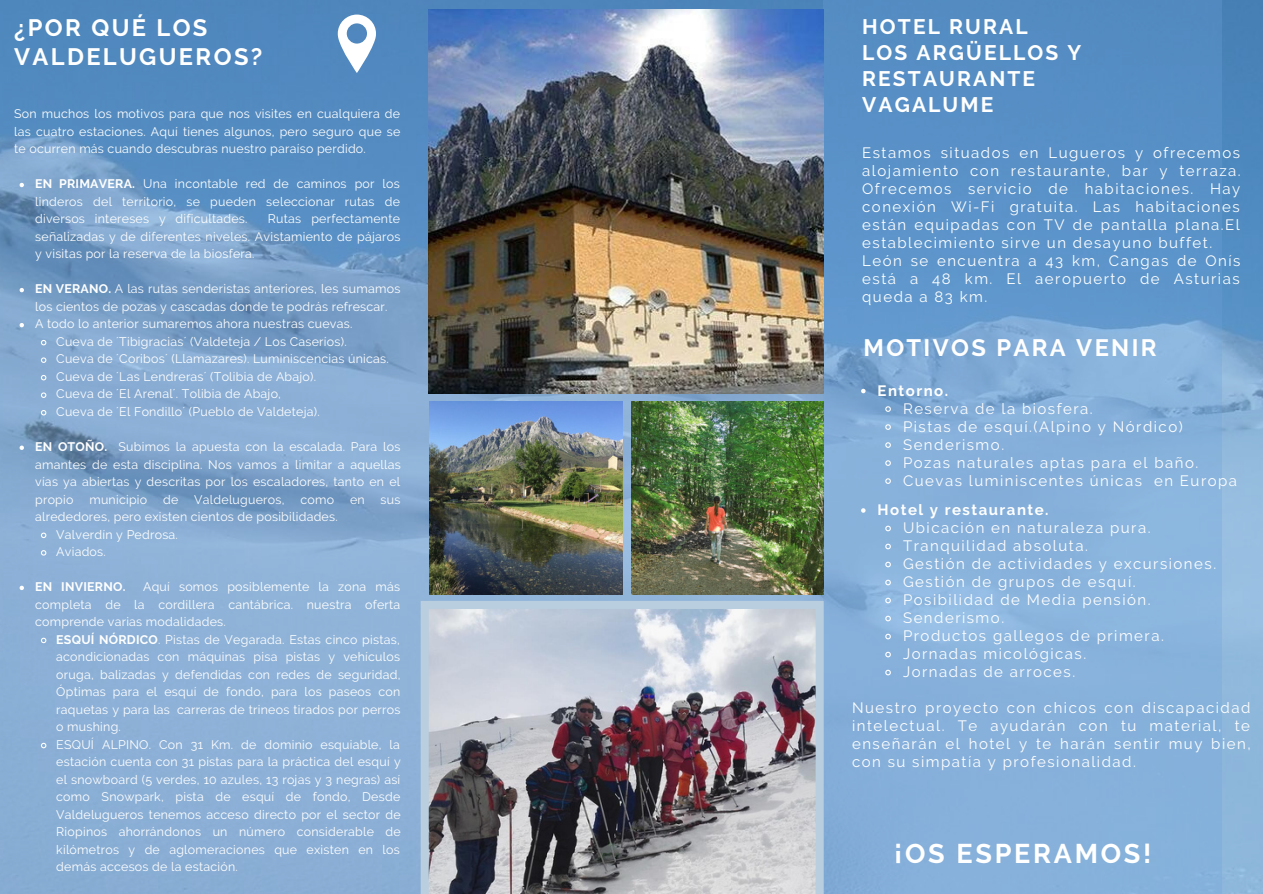
<style>
.page{position:relative;width:1263px;height:894px;background:#fff}
.page>*{position:absolute;margin:0;border:0;box-sizing:border-box;transform-origin:0 0}
.t1{font:700 27px "Raleway";letter-spacing:.1em;color:#fff}
.t2{font:700 23.7px/29.5px "Raleway";letter-spacing:.1em;color:#fff}
.t3{font:700 21px/25.8px "Raleway";letter-spacing:.1em;color:#fff}
.t4{font:15px/18px "Raleway";letter-spacing:.1em;color:#fff}
.t5{font:700 15px "Raleway";letter-spacing:.1em;color:#fff}
.t6{font:12.45px/17.5px "Raleway";letter-spacing:.02em;color:#fff;text-align:justify}
.t7{font:700 12.45px "Raleway";letter-spacing:.02em;color:#fff}
.s1{font-weight:700}
</style>
<div class="page">
<img style="left:0;top:0;width:1263px;height:893px">
<svg style="left:824px;top:0;width:398px;height:893px;background:#75a5d3"></svg>
<svg style="left:20px;top:183px;width:4px;height:4px"></svg>
<svg style="left:20px;top:288px;width:4px;height:4px"></svg>
<svg style="left:20px;top:323px;width:4px;height:4px"></svg>
<svg style="left:40px;top:339px;width:7px;height:7px"></svg>
<svg style="left:40px;top:356px;width:7px;height:7px"></svg>
<svg style="left:40px;top:374px;width:7px;height:7px"></svg>
<svg style="left:40px;top:391px;width:7px;height:7px"></svg>
<svg style="left:40px;top:409px;width:7px;height:7px"></svg>
<svg style="left:20px;top:445px;width:4px;height:5px"></svg>
<svg style="left:40px;top:531px;width:7px;height:7px"></svg>
<svg style="left:40px;top:549px;width:7px;height:7px"></svg>
<svg style="left:20px;top:585px;width:4px;height:5px"></svg>
<svg style="left:40px;top:636px;width:7px;height:7px"></svg>
<svg style="left:40px;top:741px;width:7px;height:8px"></svg>
<svg style="left:338px;top:15px;width:38px;height:58px"></svg>
<img style="left:430px;top:401px;width:192px;height:193px">
<img style="left:631px;top:401px;width:193px;height:193px">
<img style="left:421px;top:600px;width:403px;height:293px">
<img style="left:429px;top:9px;width:395px;height:384px">
<svg style="left:861px;top:388px;width:5px;height:5px"></svg>
<svg style="left:884px;top:405px;width:8px;height:7px"></svg>
<svg style="left:884px;top:423px;width:8px;height:7px"></svg>
<svg style="left:884px;top:441px;width:8px;height:7px"></svg>
<svg style="left:884px;top:459px;width:8px;height:7px"></svg>
<svg style="left:884px;top:477px;width:8px;height:7px"></svg>
<svg style="left:861px;top:508px;width:5px;height:4px"></svg>
<svg style="left:884px;top:524px;width:8px;height:8px"></svg>
<svg style="left:884px;top:542px;width:8px;height:8px"></svg>
<svg style="left:884px;top:560px;width:8px;height:8px"></svg>
<svg style="left:884px;top:578px;width:8px;height:8px"></svg>
<svg style="left:884px;top:596px;width:8px;height:8px"></svg>
<svg style="left:884px;top:614px;width:8px;height:8px"></svg>
<svg style="left:884px;top:632px;width:8px;height:8px"></svg>
<svg style="left:884px;top:650px;width:8px;height:8px"></svg>
<svg style="left:884px;top:668px;width:8px;height:8px"></svg>
<h2 class="t2" style="left:14px;top:13px;width:250px">¿POR QUÉ LOS<br>VALDELUGUEROS?</h2>
<p class="t6" style="left:14px;top:105px;width:388px">Son muchos los motivos para que nos visites en cualquiera de las cuatro estaciones. Aquí tienes algunos, pero seguro que se te ocurren más cuando descubras nuestro paraíso perdido.</p>
<p class="t6" style="left:35px;top:175px;width:366px"><span class="s1">EN PRIMAVERA.</span> Una incontable red de caminos por los linderos del territorio, se pueden seleccionar rutas de diversos intereses y dificultades.</p>
<p class="t6" style="left:35px;top:210px;width:367px;text-indent:233px">Rutas perfectamente señalizadas y de diferentes niveles. Avistamiento de pájaros y visitas por la reserva de la biosfera.</p>
<p class="t6" style="left:35px;top:280px;width:367px"><span class="s1">EN VERANO.</span> A las rutas senderistas anteriores, les sumamos</p>
<p class="t6" style="left:35px;top:297px;width:354px">los cientos de pozas y cascadas donde te podrás refrescar.</p>
<p class="t6" style="left:35px;top:315px;width:319px">A todo lo anterior sumaremos ahora nuestras cuevas.</p>
<p class="t6" style="left:56px;top:332px;width:292px">Cueva de ´Tibigracias´ (Valdeteja / Los Caseríos).</p>
<p class="t6" style="left:56px;top:350px;width:334px">Cueva de ´Coribos´ (Llamazares). Luminiscencias únicas.</p>
<p class="t6" style="left:56px;top:367px;width:261px">Cueva de ´Las Lendreras´ (Tolibia de Abajo).</p>
<p class="t6" style="left:56px;top:385px;width:226px">Cueva de ´El Arenal´. Tolibia de Abajo,</p>
<p class="t6" style="left:56px;top:402px;width:265px">Cueva de ´El Fondillo´ (Pueblo de Valdeteja).</p>
<p class="t6" style="left:35px;top:438px;width:367px"><span class="s1">EN OTOÑO.</span> Subimos la apuesta con la escalada. Para los amantes de esta disciplina. Nos vamos a limitar a aquellas vías ya abiertas y descritas por los escaladores, tanto en el propio</p>
<p class="t6" style="left:89px;top:490px;width:59px">municipio</p>
<p class="t6" style="left:163px;top:490px;width:17px">de</p>
<p class="t6" style="left:194px;top:490px;width:92px">Valdelugueros,</p>
<p class="t6" style="left:300px;top:490px;width:35px">como</p>
<p class="t6" style="left:350px;top:490px;width:16px">en</p>
<p class="t6" style="left:381px;top:490px;width:21px">sus</p>
<p class="t6" style="left:56px;top:508px;width:283px;text-align:left;text-indent:-21px">alrededores, pero existen cientos de posibilidades.<br>Valverdín y Pedrosa.<br>Aviados.</p>
<p class="t7" style="left:35px;top:579px;width:92px">EN INVIERNO.</p>
<p class="t6" style="left:35px;top:578px;width:367px;text-indent:108px">Aquí somos posiblemente la zona más completa de la cordillera cantábrica. nuestra oferta comprende varias modalidades.</p>
<p class="t6" style="left:56px;top:630px;width:346px;text-align:left"><span class="s1">ESQUÍ NÓRDICO</span>. Pistas de Vegarada. Estas cinco pistas, acondicionadas con máquinas pisa pistas y vehículos oruga, balizadas y defendidas con redes de seguridad, Óptimas para el esquí de fondo, para los paseos con raquetas y para las carreras de trineos tirados por perros o mushing.<br>ESQUÍ ALPINO. Con 31 Km. de dominio esquiable, la estación cuenta con 31 pistas para la práctica del esquí y el snowboard (5 verdes, 10 azules, 13 rojas y 3 negras) así como Snowpark, pista de esquí de fondo, Desde Valdelugueros tenemos acceso directo por el sector de Riopinos ahorrándonos un número considerable de kilómetros y de aglomeraciones que existen en los demás accesos de la estación.</p>
<h3 class="t3" style="left:862px;top:14px;width:221px">HOTEL RURAL<br>LOS ARGÜELLOS Y<br>RESTAURANTE<br>VAGALUME</h3>
<p class="t4" style="left:862px;top:143px;width:380px">Estamos situados en Lugueros y ofrecemos alojamiento con restaurante, bar y terraza.<br>Ofrecemos servicio de habitaciones. Hay conexión Wi-Fi gratuita. Las habitaciones están equipadas con TV de pantalla plana.El establecimiento sirve un desayuno buffet.<br>León se encuentra a 43 km, Cangas de Onís está a 48 km. El aeropuerto de Asturias queda a 83 km.</p>
<h2 class="t2" style="left:863px;top:333px;width:295px">MOTIVOS PARA VENIR</h2>
<p class="t5" style="left:877px;top:381px;width:72px">Entorno.</p>
<p class="t4" style="left:903px;top:399px;width:336px">Reserva de la biosfera.<br>Pistas de esquí.(Alpino y Nórdico)<br>Senderismo.<br>Pozas naturales aptas para el baño.<br>Cuevas luminiscentes únicas en Europa</p>
<p class="t5" style="left:877px;top:500px;width:173px">Hotel y restaurante.</p>
<p class="t4" style="left:903px;top:518px;width:315px">Ubicación en naturaleza pura.<br>Tranquilidad absoluta.<br>Gestión de actividades y excursiones.<br>Gestión de grupos de esquí.<br>Posibilidad de Media pensión.<br>Senderismo.<br>Productos gallegos de primera.<br>Jornadas micológicas.<br>Jornadas de arroces.</p>
<p class="t4" style="left:852px;top:698px;width:400px;text-align:justify">Nuestro proyecto con chicos con discapacidad intelectual. Te ayudarán con tu material, te enseñarán el hotel y te harán sentir muy bien, con su simpatía y profesionalidad.</p>
<h1 class="t1" style="left:894px;top:837px;width:259px">¡OS ESPERAMOS!</h1>
</div>
